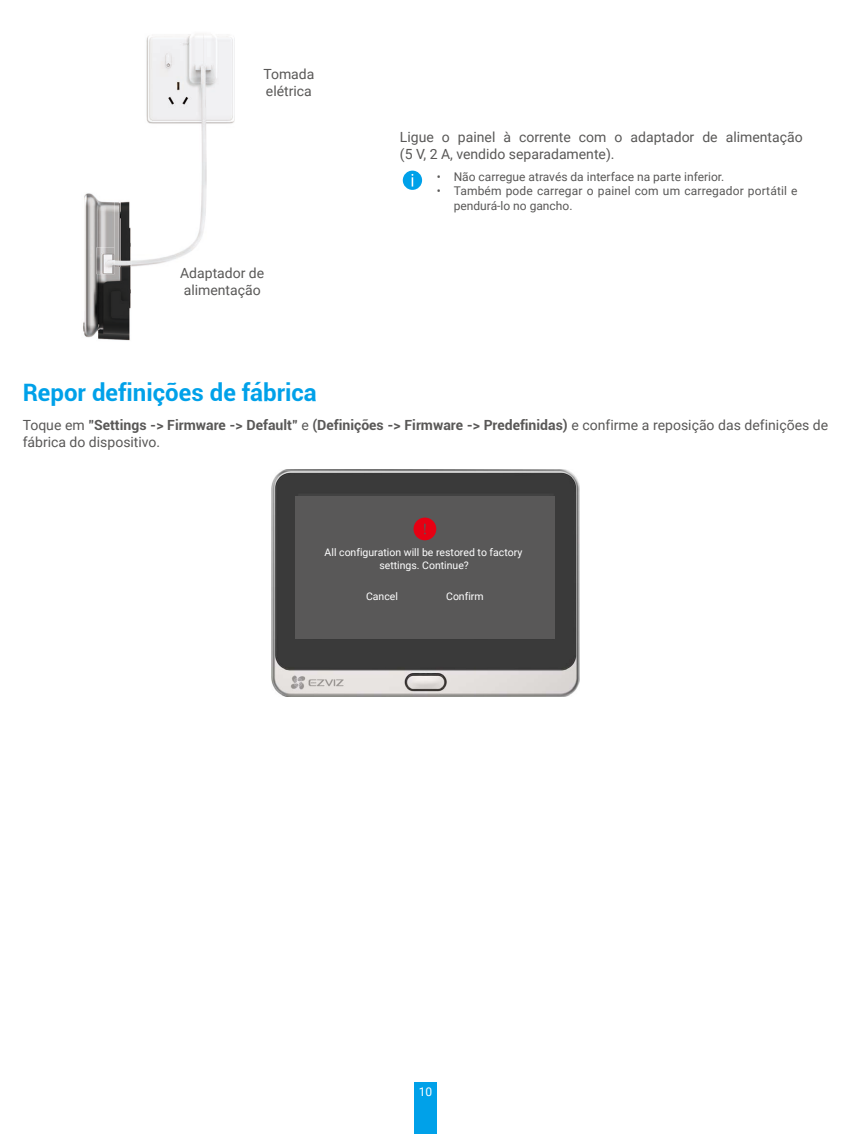
<style>
.page{position:relative;width:851px;height:1134px;background:#fff}
.page>*{position:absolute;margin:0;border:0;box-sizing:border-box;transform-origin:0 0}
.t1{font:700 24px "Roboto";color:#00a1e9}
.t2{font:700 14px/16.8px "Roboto";color:#595857}
.t3{font:14px/16.8px "Roboto";color:#595857}
.t4{font:12px/14.4px "Roboto";color:#595857}
.t5{font:12px "Roboto";color:#fff}
.t6{font:10.4px/12.6px "Roboto";color:#fff;text-align:center}
.s1{font-weight:400}
</style>
<div class="page">
<div style="left:414px;top:1083px;width:23px;height:51px;background:#00a1e9"></div>
<img style="left:83px;top:193px;width:48px;height:148px">
<img style="left:131px;top:34px;width:103px;height:233px">
<img style="left:114px;top:193px;width:17px;height:74px">
<img style="left:96px;top:247px;width:18px;height:27px">
<div style="left:403px;top:171px;width:19px;height:19px;background:#00a1e9;border-radius:50%"></div>
<svg style="left:411px;top:174px;width:2px;height:13px"></svg>
<img style="left:272px;top:469px;width:307px;height:228px">
<div style="left:295px;top:496px;width:259px;height:142px;background:#595858"></div>
<div style="left:413px;top:518px;width:23px;height:22px;background:#e60013;border-radius:50%"></div>
<svg style="left:424px;top:523px;width:2px;height:11px"></svg>
<p class="t3" style="left:263px;top:65px;width:53px">Tomada elétrica</p>
<p class="t3" style="left:180px;top:264px;width:86px">Adaptador de alimentação</p>
<p class="t3" style="left:400px;top:129px;width:404px">Ligue o painel à corrente com o adaptador de alimentação (5 V, 2 A, vendido separadamente).</p>
<p class="t4" style="left:436px;top:169px;width:289px">• Não carregue através da interface na parte inferior.</p>
<p class="t4" style="left:453px;top:183px;width:345px;text-indent:-17px">• Também pode carregar o painel com um carregador portátil e pendurá-lo no gancho.</p>
<h1 class="t1" style="left:23px;top:376px;width:295px">Repor definições de fábrica</h1>
<p class="t2" style="left:23px;top:416px;width:807px"><span class="s1">Toque em</span> "Settings -&gt; Firmware -&gt; Default" <span class="s1">e</span> (Definições -&gt; Firmware -&gt; Predefinidas) <span class="s1">e confirme a reposição das definições de fábrica do dispositivo.</span></p>
<p class="t6" style="left:324px;top:546px;width:199px">All configuration will be restored to factory settings. Continue?</p>
<p class="t6" style="left:366px;top:589px;width:33px">Cancel</p>
<p class="t6" style="left:446px;top:589px;width:39px">Confirm</p>
<p class="t5" style="left:418px;top:1084px;width:15px">10</p>
</div>
